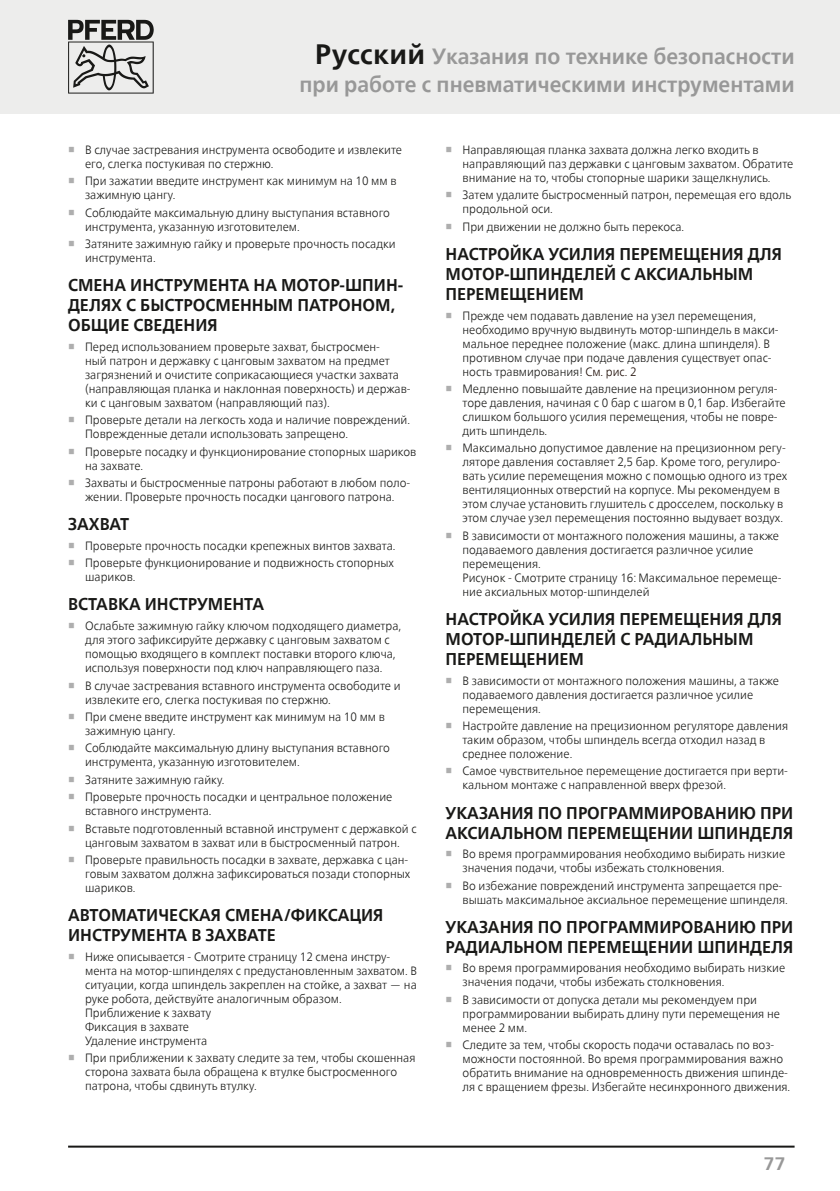
<style>
.page{position:relative;width:840px;height:1191px;background:#fff}
.page>*{position:absolute;margin:0;border:0;box-sizing:border-box;transform-origin:0 0}
.Headline{font:700 22px/28.4px "Neue Frutiger World";color:#989898;text-align:right;scale:.95 1}
.t1{font:700 18px "Neue Frutiger World";color:#989898}
.Copy_Head{font:700 17px/20px "Neue Frutiger World";color:#191917;scale:.95 1}
.t2{font:300 12px/14px "Neue Frutiger World";color:#191917;scale:.95 1}
.s1{font-size:28px;color:#191917}
.s2{font-family:"Arial Unicode MS";font-weight:700;color:#aeaeae}
.s3{color:#1d0c05}
</style>
<div class="page">
<div style="left:0;top:0;width:839px;height:113px;background:#ededec"></div>
<svg style="left:68px;top:20px;width:86px;height:74px"></svg>
<hr style="left:68px;top:1145px;width:726px;height:2px;background:#191917">
<p class="Headline" style="left:299px;top:42px;width:522px"><span class="s1">Русский</span> Указания по технике безопасности при работе с пневматическими инструментами</p>
<p class="t2" style="left:85px;top:143px;width:335px;text-indent:-17px"><span class="s2">■</span> В случае застревания инструмента освободите и извлеките его, слегка постукивая по стержню.</p>
<p class="t2" style="left:85px;top:174px;width:329px;text-indent:-17px"><span class="s2">■</span> При зажатии введите инструмент как минимум на 10 мм в зажимную цангу.</p>
<p class="t2" style="left:85px;top:206px;width:322px;text-indent:-17px"><span class="s2">■</span> Соблюдайте максимальную длину выступания вставного инструмента, указанную изготовителем.</p>
<p class="t2" style="left:85px;top:237px;width:328px;text-indent:-17px"><span class="s2">■</span> Затяните зажимную гайку и проверьте прочность посадки инструмента.</p>
<p class="Copy_Head" style="left:68px;top:275px;width:354px">СМЕНА ИНСТРУМЕНТА НА МОТОР-ШПИН-<br>ДЕЛЯХ С БЫСТРОСМЕННЫМ ПАТРОНОМ,<br>ОБЩИЕ СВЕДЕНИЯ</p>
<p class="t2" style="left:85px;top:340px;width:344px;text-indent:-17px"><span class="s2">■</span> Перед использованием проверьте захват, быстросмен-<br>ный патрон и державку с цанговым захватом на предмет загрязнений и очистите соприкасающиеся участки захвата (направляющая планка и наклонная поверхность) и держав&shy;ки с цанговым захватом (направляющий паз).</p>
<p class="t2" style="left:85px;top:413px;width:343px;text-indent:-17px"><span class="s2">■</span> Проверьте детали на легкость хода и наличие повреждений.<br>Поврежденные детали использовать запрещено.</p>
<p class="t2" style="left:85px;top:444px;width:350px;text-indent:-17px"><span class="s2">■</span> Проверьте посадку и функционирование стопорных шариков на захвате.</p>
<p class="t2" style="left:68px;top:476px;width:361px;text-align:center"><span class="s2">■</span> Захваты и быстросменные патроны работают в любом поло&shy;жении. Проверьте прочность посадки цангового патрона.</p>
<p class="Copy_Head" style="left:68px;top:514px;width:66px">ЗАХВАТ</p>
<p class="t2" style="left:68px;top:539px;width:346px"><span class="s2">■</span> Проверьте прочность посадки крепежных винтов захвата.</p>
<p class="t2" style="left:85px;top:556px;width:326px;text-indent:-17px"><span class="s2">■</span> Проверьте функционирование и подвижность стопорных шариков.</p>
<p class="Copy_Head" style="left:68px;top:594px;width:208px">ВСТАВКА ИНСТРУМЕНТА</p>
<p class="t2" style="left:85px;top:619px;width:334px;text-indent:-17px"><span class="s2">■</span> Ослабьте зажимную гайку ключом подходящего диаметра, для этого зафиксируйте державку с цанговым захватом с помощью входящего в комплект поставки второго ключа, используя поверхности под ключ направляющего паза.</p>
<p class="t2" style="left:85px;top:678px;width:333px;text-indent:-17px"><span class="s2">■</span> В случае застревания вставного инструмента освободите и извлеките его, слегка постукивая по стержню.</p>
<p class="t2" style="left:85px;top:710px;width:317px;text-indent:-17px"><span class="s2">■</span> При смене введите инструмент как минимум на 10 мм в зажимную цангу.</p>
<p class="t2" style="left:85px;top:741px;width:322px;text-indent:-17px"><span class="s2">■</span> Соблюдайте максимальную длину выступания вставного инструмента, указанную изготовителем.</p>
<p class="t2" style="left:68px;top:772px;width:166px"><span class="s2">■</span> Затяните зажимную гайку.</p>
<p class="t2" style="left:85px;top:790px;width:325px;text-indent:-17px"><span class="s2">■</span> Проверьте прочность посадки и центральное положение вставного инструмента.</p>
<p class="t2" style="left:68px;top:821px;width:368px;text-align:center"><span class="s2">■</span> Вставьте подготовленный вставной инструмент с державкой с цанговым захватом в захват или в быстросменный патрон.</p>
<p class="t2" style="left:85px;top:853px;width:343px;text-indent:-17px"><span class="s2">■</span> Проверьте правильность посадки в захвате, державка с цан&shy;говым захватом должна зафиксироваться позади стопорных шариков.</p>
<p class="Copy_Head" style="left:68px;top:905px;width:333px">АВТОМАТИЧЕСКАЯ СМЕНА/ФИКСАЦИЯ<br>ИНСТРУМЕНТА В ЗАХВАТЕ</p>
<p class="t2" style="left:85px;top:949px;width:351px;text-indent:-17px"><span class="s2">■</span> Ниже описывается - Смотрите страницу 12 смена инстру&shy;мента на мотор-шпинделях с предустановленным захватом. В ситуации, когда шпиндель закреплен на стойке, а захват — на руке робота, действуйте аналогичным образом.<br>Приближение к захвату<br>Фиксация в захвате<br>Удаление инструмента</p>
<p class="t2" style="left:85px;top:1051px;width:349px;text-indent:-17px"><span class="s2">■</span> При приближении к захвату следите за тем, чтобы скошенная сторона захвата была обращена к втулке быстросменного патрона, чтобы сдвинуть втулку.</p>
<p class="t2" style="left:462px;top:143px;width:349px;text-indent:-17px"><span class="s2">■</span> Направляющая планка захвата должна легко входить в направляющий паз державки с цанговым захватом. Обратите внимание на то, чтобы стопорные шарики защелкнулись.</p>
<p class="t2" style="left:462px;top:188px;width:347px;text-indent:-17px"><span class="s2">■</span> Затем удалите быстросменный патрон, перемещая его вдоль продольной оси.</p>
<p class="t2" style="left:445px;top:220px;width:252px"><span class="s2">■</span> При движении не должно быть перекоса.</p>
<p class="Copy_Head" style="left:445px;top:244px;width:355px">НАСТРОЙКА УСИЛИЯ ПЕРЕМЕЩЕНИЯ ДЛЯ<br>МОТОР-ШПИНДЕЛЕЙ С АКСИАЛЬНЫМ<br>ПЕРЕМЕЩЕНИЕМ</p>
<p class="t2" style="left:462px;top:308px;width:334px;text-indent:-17px"><span class="s2">■</span> Прежде чем подавать давление на узел перемещения, необходимо вручную выдвинуть мотор-шпиндель в макси&shy;мальное переднее положение (макс. длина шпинделя). В противном случае при подаче давления существует опас&shy;ность травмирования! <span class="s3">См. рис. 2</span></p>
<p class="t2" style="left:462px;top:382px;width:341px;text-indent:-17px"><span class="s2">■</span> Медленно повышайте давление на прецизионном регуля&shy;торе давления, начиная с 0 бар с шагом в 0,1 бар. Избегайте слишком большого усилия перемещения, чтобы не повре&shy;дить шпиндель.</p>
<p class="t2" style="left:462px;top:441px;width:343px;text-indent:-17px"><span class="s2">■</span> Максимально допустимое давление на прецизионном регу&shy;ляторе давления составляет 2,5 бар. Кроме того, регулиро&shy;вать усилие перемещения можно с помощью одного из трех вентиляционных отверстий на корпусе. Мы рекомендуем в этом случае установить глушитель с дросселем, поскольку в этом случае узел перемещения постоянно выдувает воздух.</p>
<p class="t2" style="left:462px;top:528px;width:337px;text-indent:-17px"><span class="s2">■</span> В зависимости от монтажного положения машины, а также подаваемого давления достигается различное усилие перемещения.<br>Рисунок - Смотрите страницу 16: Максимальное перемеще&shy;ние аксиальных мотор-шпинделей</p>
<p class="Copy_Head" style="left:445px;top:608px;width:355px">НАСТРОЙКА УСИЛИЯ ПЕРЕМЕЩЕНИЯ ДЛЯ<br>МОТОР-ШПИНДЕЛЕЙ С РАДИАЛЬНЫМ<br>ПЕРЕМЕЩЕНИЕМ</p>
<p class="t2" style="left:462px;top:673px;width:334px;text-indent:-17px"><span class="s2">■</span> В зависимости от монтажного положения машины, а также подаваемого давления достигается различное усилие перемещения.</p>
<p class="t2" style="left:462px;top:719px;width:344px;text-indent:-17px"><span class="s2">■</span> Настройте давление на прецизионном регуляторе давления таким образом, чтобы шпиндель всегда отходил назад в среднее положение.</p>
<p class="t2" style="left:462px;top:764px;width:344px;text-indent:-17px"><span class="s2">■</span> Самое чувствительное перемещение достигается при верти&shy;кальном монтаже с направленной вверх фрезой.</p>
<p class="Copy_Head" style="left:445px;top:802px;width:367px">УКАЗАНИЯ ПО ПРОГРАММИРОВАНИЮ ПРИ<br>АКСИАЛЬНОМ ПЕРЕМЕЩЕНИИ ШПИНДЕЛЯ</p>
<p class="t2" style="left:462px;top:847px;width:341px;text-indent:-17px"><span class="s2">■</span> Во время программирования необходимо выбирать низкие значения подачи, чтобы избежать столкновения.</p>
<p class="t2" style="left:462px;top:878px;width:343px;text-indent:-17px"><span class="s2">■</span> Во избежание повреждений инструмента запрещается пре&shy;вышать максимальное аксиальное перемещение шпинделя.</p>
<p class="Copy_Head" style="left:445px;top:916px;width:367px">УКАЗАНИЯ ПО ПРОГРАММИРОВАНИЮ ПРИ<br>РАДИАЛЬНОМ ПЕРЕМЕЩЕНИИ ШПИНДЕЛЯ</p>
<p class="t2" style="left:462px;top:961px;width:341px;text-indent:-17px"><span class="s2">■</span> Во время программирования необходимо выбирать низкие значения подачи, чтобы избежать столкновения.</p>
<p class="t2" style="left:462px;top:992px;width:335px;text-indent:-17px"><span class="s2">■</span> В зависимости от допуска детали мы рекомендуем при программировании выбирать длину пути перемещения не менее 2 мм.</p>
<p class="t2" style="left:462px;top:1038px;width:346px;text-indent:-17px"><span class="s2">■</span> Следите за тем, чтобы скорость подачи оставалась по воз&shy;можности постоянной. Во время программирования важно обратить внимание на одновременность движения шпинде&shy;ля с вращением фрезы. Избегайте несинхронного движения.</p>
<h2 class="t1" style="left:763px;top:1147px;width:23px">77</h2>
</div>
